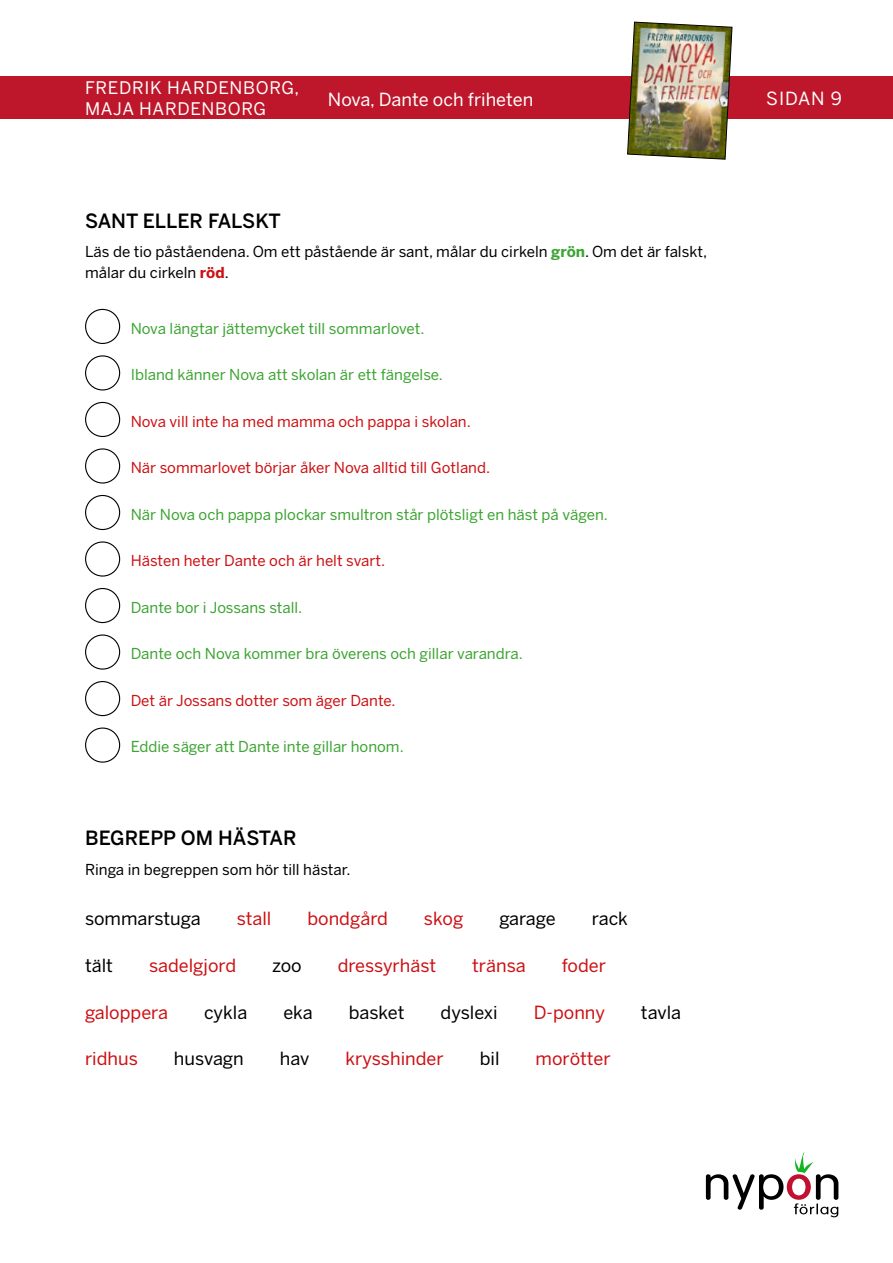
<style>
.page{position:relative;width:893px;height:1263px;background:#fff}
.page>*{position:absolute;margin:0;border:0;box-sizing:border-box;transform-origin:0 0}
.t1{font:500 19.5px "Benton Sans";color:#000}
.t2{font:18px "Benton Sans";color:#cd1013}
.t3{font:18px "Benton Sans";color:#000}
.t4{font:18px "Benton Sans";color:#fff}
.t5{font:17.25px/21.6px "Benton Sans";letter-spacing:.04em;color:#fff}
.t6{font:15px "Benton Sans";color:#3ca432}
.t7{font:15px "Benton Sans";color:#cd1013}
.t8{font:15px/21px "Benton Sans";color:#000}
.s1{font-weight:700;color:#3ca432}
.s2{font-weight:700;color:#cd1013}
</style>
<div class="page">
<div style="left:0;top:77px;width:893px;height:42px;background:#be172b"></div>
<img style="left:627px;top:21px;width:106px;height:139px">
<svg style="left:706px;top:1152px;width:132px;height:65px"></svg>
<div style="left:85px;top:309px;width:35px;height:35px;border:1px solid #000;border-radius:50%"></div>
<div style="left:85px;top:355px;width:35px;height:35px;border:1px solid #000;border-radius:50%"></div>
<div style="left:85px;top:402px;width:35px;height:35px;border:1px solid #000;border-radius:50%"></div>
<div style="left:85px;top:448px;width:35px;height:36px;border:1px solid #000;border-radius:50%"></div>
<div style="left:85px;top:495px;width:35px;height:35px;border:1px solid #000;border-radius:50%"></div>
<div style="left:85px;top:541px;width:35px;height:36px;border:1px solid #000;border-radius:50%"></div>
<div style="left:85px;top:588px;width:35px;height:35px;border:1px solid #000;border-radius:50%"></div>
<div style="left:85px;top:634px;width:35px;height:36px;border:1px solid #000;border-radius:50%"></div>
<div style="left:85px;top:681px;width:35px;height:35px;border:1px solid #000;border-radius:50%"></div>
<div style="left:85px;top:727px;width:35px;height:36px;border:1px solid #000;border-radius:50%"></div>
<p class="t5" style="left:85px;top:77px;width:216px">FREDRIK HARDENBORG,<br>MAJA HARDENBORG</p>
<p class="t4" style="left:328px;top:89px;width:207px">Nova, Dante och friheten</p>
<p class="t4" style="left:766px;top:88px;width:77px">SIDAN 9</p>
<h1 class="t1" style="left:85px;top:210px;width:197px">SANT ELLER FALSKT</h1>
<p class="t8" style="left:85px;top:242px;width:624px">Läs de tio påståendena. Om ett påstående är sant, målar du cirkeln <span class="s1">grön</span>. Om det är falskt, målar du cirkeln <span class="s2">röd</span>.</p>
<p class="t6" style="left:131px;top:319px;width:295px">Nova längtar jättemycket till sommarlovet.</p>
<p class="t6" style="left:131px;top:366px;width:314px">Ibland känner Nova att skolan är ett fängelse.</p>
<p class="t7" style="left:131px;top:412px;width:342px">Nova vill inte ha med mamma och pappa i skolan.</p>
<p class="t7" style="left:131px;top:459px;width:361px">När sommarlovet börjar åker Nova alltid till Gotland.</p>
<p class="t6" style="left:131px;top:505px;width:479px">När Nova och pappa plockar smultron står plötsligt en häst på vägen.</p>
<p class="t7" style="left:131px;top:552px;width:256px">Hästen heter Dante och är helt svart.</p>
<p class="t6" style="left:131px;top:598px;width:173px">Dante bor i Jossans stall.</p>
<p class="t6" style="left:131px;top:645px;width:394px">Dante och Nova kommer bra överens och gillar varandra.</p>
<p class="t7" style="left:131px;top:691px;width:266px">Det är Jossans dotter som äger Dante.</p>
<p class="t6" style="left:131px;top:738px;width:275px">Eddie säger att Dante inte gillar honom.</p>
<h1 class="t1" style="left:85px;top:827px;width:213px">BEGREPP OM HÄSTAR</h1>
<p class="t8" style="left:85px;top:859px;width:267px">Ringa in begreppen som hör till hästar.</p>
<p class="t3" style="left:85px;top:908px;width:117px">sommarstuga</p>
<p class="t2" style="left:237px;top:908px;width:36px">stall</p>
<p class="t2" style="left:307px;top:908px;width:82px">bondgård</p>
<p class="t2" style="left:424px;top:908px;width:41px">skog</p>
<p class="t3" style="left:499px;top:908px;width:58px">garage</p>
<p class="t3" style="left:592px;top:908px;width:38px">rack</p>
<p class="t3" style="left:85px;top:955px;width:30px">tält</p>
<p class="t2" style="left:149px;top:955px;width:89px">sadelgjord</p>
<p class="t3" style="left:272px;top:955px;width:31px">zoo</p>
<p class="t2" style="left:338px;top:955px;width:100px">dressyrhäst</p>
<p class="t2" style="left:472px;top:955px;width:55px">tränsa</p>
<p class="t2" style="left:562px;top:955px;width:46px">foder</p>
<p class="t2" style="left:85px;top:1001px;width:85px">galoppera</p>
<p class="t3" style="left:204px;top:1001px;width:45px">cykla</p>
<p class="t3" style="left:283px;top:1001px;width:31px">eka</p>
<p class="t3" style="left:349px;top:1001px;width:57px">basket</p>
<p class="t3" style="left:441px;top:1001px;width:59px">dyslexi</p>
<p class="t2" style="left:534px;top:1001px;width:73px">D-ponny</p>
<p class="t3" style="left:641px;top:1001px;width:42px">tavla</p>
<p class="t2" style="left:85px;top:1048px;width:54px">ridhus</p>
<p class="t3" style="left:174px;top:1048px;width:71px">husvagn</p>
<p class="t3" style="left:280px;top:1048px;width:31px">hav</p>
<p class="t2" style="left:346px;top:1048px;width:100px">krysshinder</p>
<p class="t3" style="left:480px;top:1048px;width:21px">bil</p>
<p class="t2" style="left:535px;top:1048px;width:77px">morötter</p>
</div>
